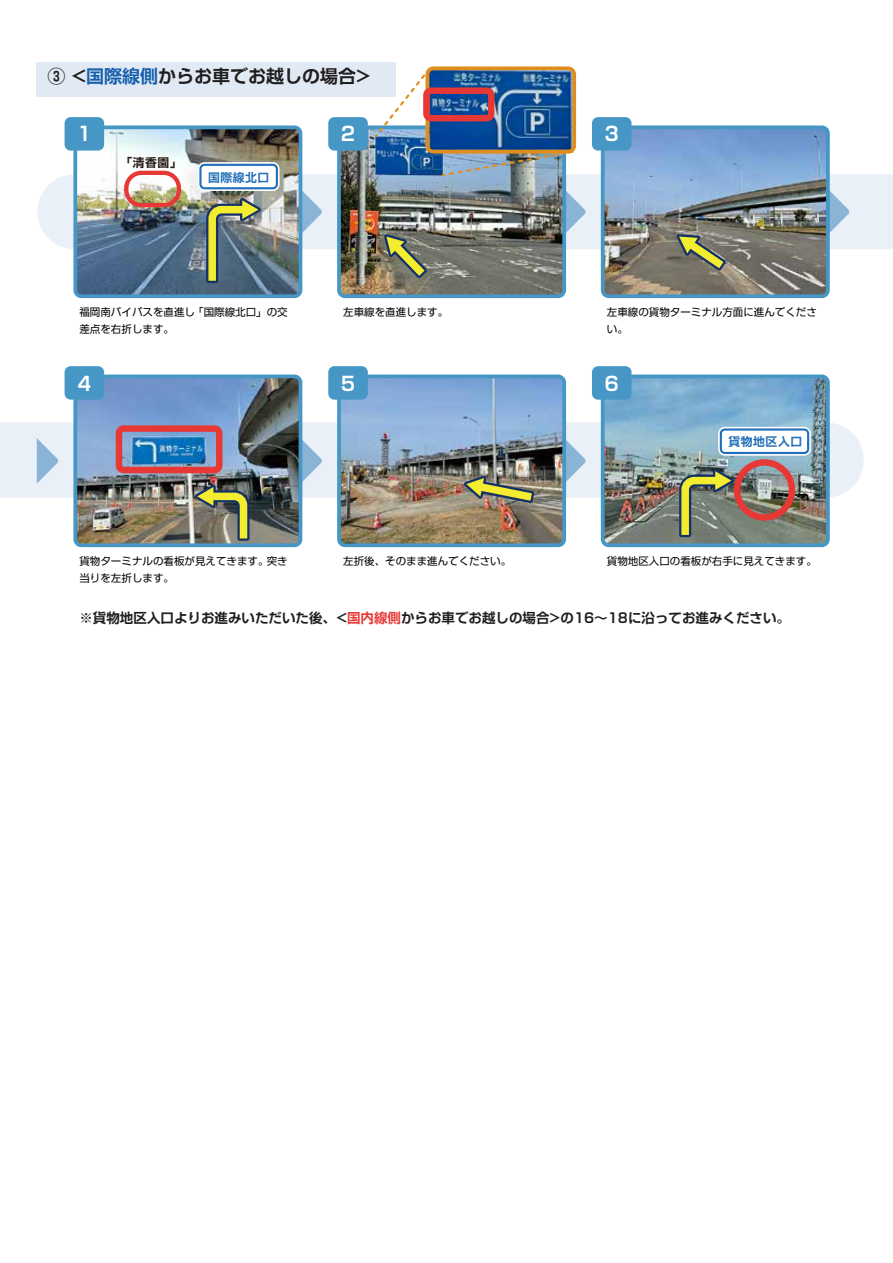
<style>
.page{position:relative;width:893px;height:1263px;background:#fff}
.page>*{position:absolute;margin:0;border:0;box-sizing:border-box;transform-origin:0 0}
.t1{font:700 19.35px "G Shin Go Pro De";color:#fff}
.t2{font:700 18px "G Shin Go Pro De";color:#201d1e}
.t3{font:700 13.5px "G Shin Go Pro De";color:#201d1e}
.t4{font:700 11.85px "G Shin Go Pro De";letter-spacing:.05em;color:#216fb8}
.t5{font:700 11.85px "G Shin Go Pro De";color:#221714}
.t6{font:10.5px/17px "G Shin Go Pro";color:#070002}
.s1{color:#1760ad}
.s2{color:#e83836}
</style>
<div class="page">
<div style="left:0;top:422px;width:826px;height:75px;background:#e9f0f8"></div>
<div style="left:75px;top:174px;width:818px;height:75px;background:#e9f0f8"></div>
<svg style="left:302px;top:189px;width:20px;height:46px"></svg>
<svg style="left:566px;top:189px;width:20px;height:46px"></svg>
<svg style="left:830px;top:191px;width:19px;height:42px"></svg>
<img style="left:78px;top:130px;width:219px;height:163px">
<div style="left:73px;top:125px;width:229px;height:173px;border:4px solid #4697c5;border-radius:6px"></div>
<img style="left:342px;top:130px;width:219px;height:163px">
<div style="left:337px;top:125px;width:229px;height:173px;border:4px solid #4697c5;border-radius:6px"></div>
<img style="left:430px;top:71px;width:141px;height:78px">
<div style="left:425px;top:66px;width:151px;height:88px;border:4px solid #df8e1e;border-radius:6px"></div>
<img style="left:606px;top:130px;width:219px;height:163px">
<div style="left:601px;top:125px;width:229px;height:173px;border:4px solid #4697c5;border-radius:6px"></div>
<div style="left:65px;top:117px;width:39px;height:34px;background:#4697c5;border-radius:6px"></div>
<div style="left:328px;top:117px;width:40px;height:34px;background:#4697c5;border-radius:6px"></div>
<div style="left:592px;top:117px;width:39px;height:34px;background:#4697c5;border-radius:6px"></div>
<svg style="left:302px;top:438px;width:20px;height:46px"></svg>
<svg style="left:566px;top:438px;width:20px;height:46px"></svg>
<svg style="left:37px;top:438px;width:21px;height:45px"></svg>
<img style="left:78px;top:379px;width:219px;height:163px">
<div style="left:73px;top:374px;width:229px;height:173px;border:4px solid #4697c5;border-radius:6px"></div>
<img style="left:342px;top:379px;width:219px;height:163px">
<div style="left:337px;top:374px;width:229px;height:173px;border:4px solid #4697c5;border-radius:6px"></div>
<img style="left:606px;top:379px;width:219px;height:163px">
<div style="left:601px;top:374px;width:229px;height:173px;border:4px solid #4697c5;border-radius:6px"></div>
<div style="left:65px;top:366px;width:39px;height:34px;background:#4697c5;border-radius:6px"></div>
<div style="left:328px;top:366px;width:40px;height:34px;background:#4697c5;border-radius:6px"></div>
<div style="left:592px;top:366px;width:39px;height:34px;background:#4697c5;border-radius:6px"></div>
<div style="left:37px;top:62px;width:359px;height:34px;background:#e1eaf4"></div>
<svg style="left:373px;top:67px;width:58px;height:72px"></svg>
<svg style="left:443px;top:150px;width:129px;height:26px;background:#9ba4a3"></svg>
<img style="left:205px;top:198px;width:56px;height:90px">
<svg style="left:678px;top:469px;width:56px;height:73px;background:#838c69"></svg>
<svg style="left:195px;top:485px;width:56px;height:61px;background:#808462"></svg>
<svg style="left:464px;top:476px;width:76px;height:30px;background:#949063"></svg>
<svg style="left:384px;top:234px;width:48px;height:50px;background:#848561"></svg>
<svg style="left:677px;top:234px;width:55px;height:42px;background:#878663"></svg>
<div style="left:423px;top:87px;width:71px;height:34px;border:6px solid #e83836;border-radius:5px"></div>
<div style="left:116px;top:425px;width:106px;height:48px;border:6px solid #e83836;border-radius:5px"></div>
<div style="left:124px;top:171px;width:57px;height:36px;border:4px solid #e83836;border-radius:15px"></div>
<div style="left:734px;top:459px;width:61px;height:62px;border:6px solid #e83836;border-radius:50%"></div>
<div style="left:718px;top:427px;width:93px;height:29px;border:8px solid #fff;border-radius:3px"></div>
<div style="left:720px;top:428px;width:89px;height:26px;border:4px solid #216fb8;border-radius:3px"></div>
<div style="left:722px;top:431px;width:85px;height:21px;background:#fff;border-radius:3px"></div>
<div style="left:198px;top:162px;width:82px;height:29px;border:8px solid #fff;border-radius:3px"></div>
<div style="left:199px;top:164px;width:79px;height:25px;border:4px solid #216fb8;border-radius:3px"></div>
<div style="left:202px;top:166px;width:74px;height:21px;background:#fff;border-radius:3px"></div>
<h2 class="t2" style="left:47px;top:62px;width:325px">③ &lt;<span class="s1">国際線側</span>からお車でお越しの場合&gt;</h2>
<h1 class="t1" style="left:77px;top:118px;width:16px">1</h1>
<h1 class="t1" style="left:341px;top:118px;width:16px">2</h1>
<h1 class="t1" style="left:604px;top:118px;width:16px">3</h1>
<p class="t5" style="left:120px;top:153px;width:63px">「清香園」</p>
<p class="t4" style="left:208px;top:167px;width:63px">国際線北口</p>
<p class="t6" style="left:79px;top:302px;width:210px">福岡南バイパスを直進し 「国際線北口」の交差点を右折します。</p>
<p class="t6" style="left:343px;top:302px;width:107px">左車線を直進します。</p>
<p class="t6" style="left:607px;top:302px;width:212px">左車線の貨物ターミナル方面に進んでください。</p>
<h1 class="t1" style="left:77px;top:367px;width:16px">4</h1>
<h1 class="t1" style="left:341px;top:367px;width:16px">5</h1>
<h1 class="t1" style="left:604px;top:367px;width:16px">6</h1>
<p class="t4" style="left:728px;top:432px;width:75px">貨物地区入口</p>
<p class="t6" style="left:79px;top:551px;width:210px">貨物ターミナルの看板が見えてきます。突き当りを左折します。</p>
<p class="t6" style="left:343px;top:551px;width:170px">左折後、そのまま進んでください。</p>
<p class="t6" style="left:607px;top:551px;width:212px">貨物地区入口の看板が右手に見えてきます。</p>
<p class="t3" style="left:79px;top:606px;width:712px">※貨物地区入口よりお進みいただいた後、&lt;<span class="s2">国内線側</span>からお車でお越しの場合&gt;の16～18に沿ってお進みください。</p>
</div>
